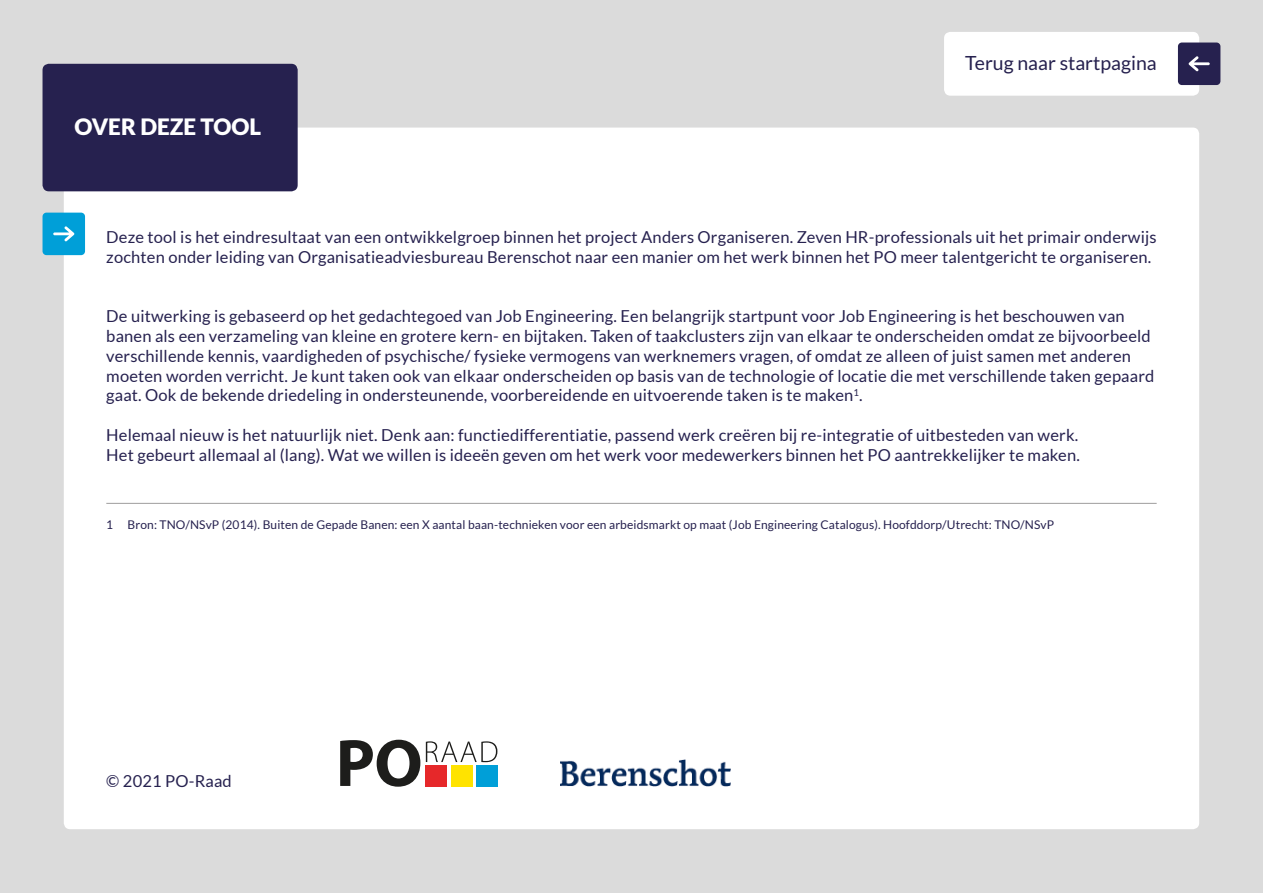
<style>
.page{position:relative;width:1263px;height:893px;background:#dbdbdb}
.page>*{position:absolute;margin:0;border:0;box-sizing:border-box;transform-origin:0 0}
.t1{font:900 22.5px "Lato";color:#fff}
.t2{font:19.5px "Lato";color:#26214f}
.t3{font:16.5px/19.8px "Lato";letter-spacing:.01em;color:#26214f}
.t4{font:12px "Lato";letter-spacing:.01em;color:#26214f}
</style>
<div class="page">
<div style="left:64px;top:128px;width:1135px;height:701px;background:#fff;border-radius:6px"></div>
<svg style="left:340px;top:740px;width:80px;height:47px"></svg>
<svg style="left:426px;top:741px;width:71px;height:21px"></svg>
<div style="left:426px;top:765px;width:21px;height:21px;background:#e6282a"></div>
<div style="left:451px;top:765px;width:21px;height:21px;background:#ffe300"></div>
<div style="left:476px;top:765px;width:21px;height:21px;background:#009fd8"></div>
<hr style="left:106px;top:503px;width:1051px;height:1px;background:#9f9e9e">
<div style="left:43px;top:64px;width:255px;height:127px;background:#26214f;border-radius:6px"></div>
<div style="left:43px;top:213px;width:42px;height:42px;background:#009fd8;border-radius:4px"></div>
<svg style="left:53px;top:226px;width:21px;height:15px"></svg>
<img style="left:560px;top:760px;width:170px;height:27px">
<div style="left:944px;top:32px;width:255px;height:64px;background:#fff;border-radius:6px"></div>
<div style="left:1178px;top:43px;width:42px;height:42px;background:#26214f;border-radius:4px"></div>
<svg style="left:1189px;top:56px;width:21px;height:15px"></svg>
<h1 class="t1" style="left:74px;top:114px;width:188px">OVER DEZE TOOL</h1>
<p class="t2" style="left:965px;top:52px;width:193px">Terug naar startpagina</p>
<p class="t3" style="left:106px;top:227px;width:1052px">Deze tool is het eindresultaat van een ontwikkelgroep binnen het project Anders Organiseren. Zeven HR-professionals uit het primair onderwijs zochten onder leiding van Organisatieadviesbureau Berenschot naar een manier om het werk binnen het PO meer talentgericht te organiseren.</p>
<p class="t3" style="left:106px;top:306px;width:1049px">De uitwerking is gebaseerd op het gedachtegoed van Job Engineering. Een belangrijk startpunt voor Job Engineering is het beschouwen van banen als een verzameling van kleine en grotere kern- en bijtaken. Taken of taakclusters zijn van elkaar te onderscheiden omdat ze bijvoorbeeld verschillende kennis, vaardigheden of psychische/ fysieke vermogens van werknemers vragen, of omdat ze alleen of juist samen met anderen moeten worden verricht. Je kunt taken ook van elkaar onderscheiden op basis van de technologie of locatie die met verschillende taken gepaard gaat. Ook de bekende driedeling in ondersteunende, voorbereidende en uitvoerende taken is te maken<sup>1</sup>.</p>
<p class="t3" style="left:106px;top:425px;width:975px">Helemaal nieuw is het natuurlijk niet. Denk aan: functiedifferentiatie, passend werk creëren bij re-integratie of uitbesteden van werk.<br>Het gebeurt allemaal al (lang). Wat we willen is ideeën geven om het werk voor medewerkers binnen het PO aantrekkelijker te maken.</p>
<p class="t4" style="left:106px;top:518px;width:949px">1 Bron: TNO/NSvP (2014). Buiten de Gepade Banen: een X aantal baan-technieken voor een arbeidsmarkt op maat (Job Engineering Catalogus). Hoofddorp/Utrecht: TNO/NSvP</p>
<p class="t3" style="left:106px;top:771px;width:127px">© 2021 PO-Raad</p>
</div>
